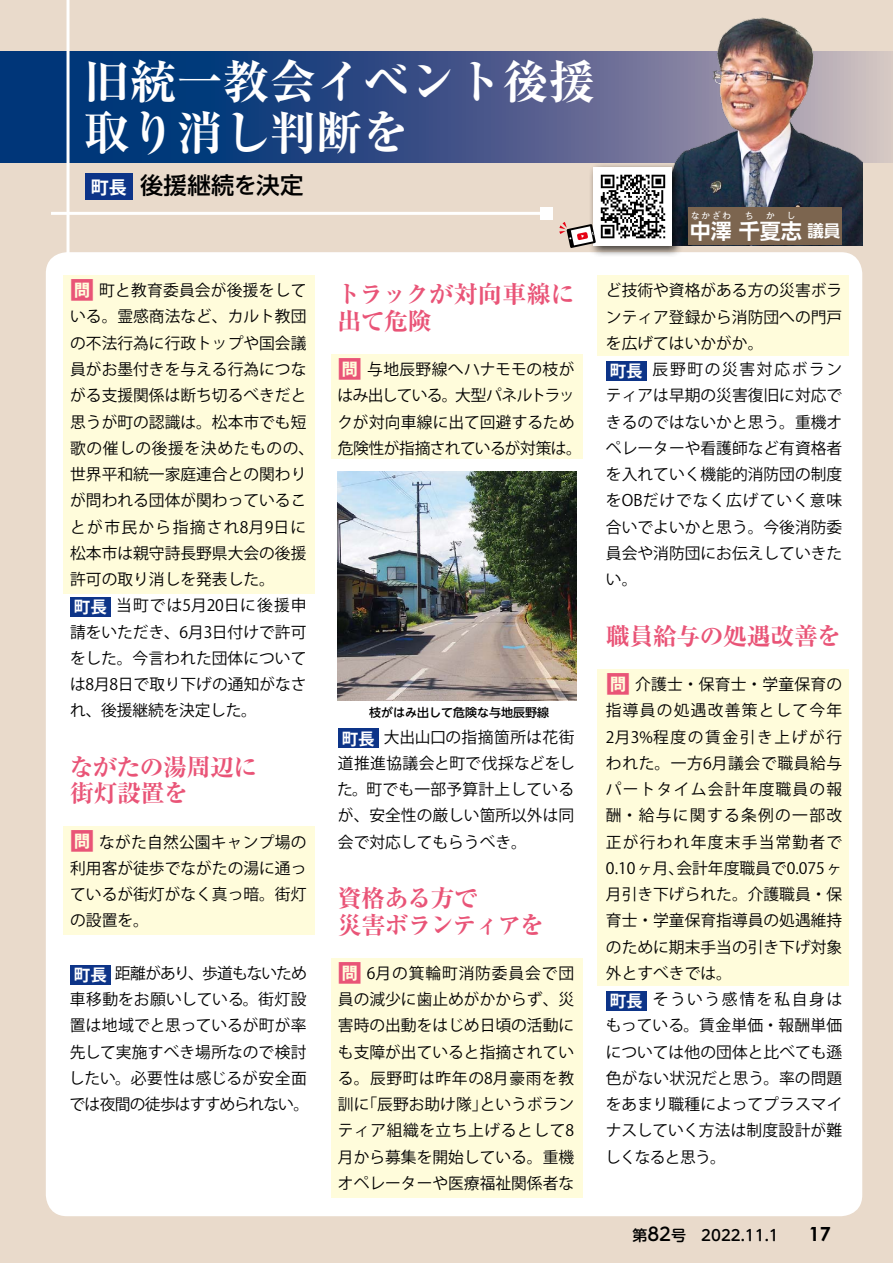
<style>
.page{position:relative;width:893px;height:1263px;background:#e9dacb}
.page>*{position:absolute;margin:0;border:0;box-sizing:border-box;transform-origin:0 0}
.t1{font:700 expanded 46.5px/51px "Ryumin Pro";color:#fff}
.t2{font:700 expanded 24px/26.2px "Ryumin Pro";letter-spacing:-.025em;color:#e95477}
.t3{font:500 23.25px "UD Shin Go NT Pro";letter-spacing:.015em;color:#000}
.t4{font:700 21px "UD Shin Go NT Pro De";color:#fff}
.t5{font:700 16.5px "UD Shin Go NT Pro De";color:#fff}
.t6{font:15.75px/26.2px "Koz Go Pr 6 N";color:#000}
.t7{font:500 15px "UD Shin M Go Pro";color:#000}
.t8{font:500 12px "UD Shin Go NT Pro";color:#000}
.t9{font:700 9px "UD Shin Go NT Pro De";color:#fff}
.s1{font-family:"Koz Go Pr 6 N";font-weight:700;font-size:18px;color:#fff}
.s2{font-weight:700;font-size:24px;color:#e95477}
.s3{font-weight:700;font-size:16.5px;color:#fff}
.s4{font-size:18px}
.s5{font-family:"Century Gothic";font-weight:700;font-size:19.5px}
</style>
<div class="page">
<svg style="left:0;top:51px;width:893px;height:111px"></svg>
<hr style="left:67px;top:0;width:3px;height:295px;background:#fff">
<div style="left:46px;top:252px;width:816px;height:964px;background:#fff;border-radius:21px"></div>
<hr style="left:51px;top:212px;width:496px;height:3px;background:#fff">
<div style="left:541px;top:207px;width:12px;height:12px;background:#fff"></div>
<div style="left:85px;top:174px;width:48px;height:26px;background:#0d3488"></div>
<img style="left:638px;top:17px;width:224px;height:229px">
<div style="left:688px;top:207px;width:154px;height:38px;background:#7c654f"></div>
<div style="left:64px;top:275px;width:251px;height:319px;background:#fffcdb"></div>
<div style="left:63px;top:826px;width:251px;height:108px;background:#fffcdb"></div>
<div style="left:597px;top:669px;width:251px;height:317px;background:#fffcdb"></div>
<div style="left:597px;top:275px;width:251px;height:80px;background:#fffcdb"></div>
<div style="left:331px;top:958px;width:252px;height:240px;background:#fffcdb"></div>
<div style="left:331px;top:354px;width:252px;height:104px;background:#fffcdb"></div>
<div style="left:70px;top:597px;width:41px;height:20px;background:#0d3488"></div>
<div style="left:70px;top:965px;width:41px;height:19px;background:#0d3488"></div>
<div style="left:338px;top:729px;width:40px;height:19px;background:#0d3488"></div>
<div style="left:606px;top:361px;width:40px;height:20px;background:#0d3488"></div>
<div style="left:606px;top:991px;width:40px;height:20px;background:#0d3488"></div>
<div style="left:588px;top:162px;width:96px;height:95px;background:#000;opacity:.75"></div>
<img style="left:594px;top:167px;width:78px;height:79px">
<svg style="left:559px;top:222px;width:37px;height:26px"></svg>
<img style="left:338px;top:471px;width:238px;height:229px">
<h1 class="t1" style="left:84px;top:53px;width:513px">旧統一教会イベント後援取り消し判断を</h1>
<h3 class="t3" style="left:91px;top:167px;width:214px"><span class="s1">町長</span> 後援継続を決定</h3>
<p class="t9" style="left:691px;top:209px;width:42px">なかざわ</p>
<p class="t9" style="left:745px;top:209px;width:10px">ち</p>
<p class="t9" style="left:766px;top:209px;width:10px">か</p>
<p class="t9" style="left:787px;top:209px;width:10px">し</p>
<h3 class="t4" style="left:690px;top:214px;width:113px">中澤千夏志</h3>
<p class="t5" style="left:807px;top:218px;width:34px">議員</p>
<p class="t6" style="left:70px;top:278px;width:246px"><span class="s2">問</span>町と教育委員会が後援をしている。霊感商法など、カルト教団の不法行為に行政トップや国会議員がお墨付きを与える行為につながる支援関係は断ち切るべきだと思うが町の認識は。松本市でも短歌の催しの後援を決めたものの、世界平和統一家庭連合との関わりが問われる団体が関わっていることが市民から指摘され8月9日に松本市は親守詩長野県大会の後援許可の取り消しを発表した。<br><span class="s3">町長</span>当町では5月20日に後援申請をいただき、6月3日付けで許可をした。今言われた団体については8月8日で取り下げの通知がなされ、後援継続を決定した。</p>
<h2 class="t2" style="left:70px;top:752px;width:189px">ながたの湯周辺に街灯設置を</h2>
<p class="t6" style="left:70px;top:829px;width:238px;text-align:justify"><span class="s2">問</span>ながた自然公園キャンプ場の利用客が徒歩でながたの湯に通っているが街灯がなく真っ暗。街灯の設置を。</p>
<p class="t6" style="left:69px;top:960px;width:242px;text-align:center"><span class="s3">町長</span>距離があり、歩道もないため車移動をお願いしている。街灯設置は地域でと思っているが町が率先して実施すべき場所なので検討したい。必要性は感じるが安全面では夜間の徒歩はすすめられない。</p>
<h2 class="t2" style="left:336px;top:280px;width:240px">トラックが対向車線に出て危険</h2>
<p class="t6" style="left:337px;top:356px;width:246px"><span class="s2">問</span>与地辰野線へハナモモの枝がはみ出している。大型パネルトラックが対向車線に出て回避するため危険性が指摘されているが対策は。</p>
<p class="t8" style="left:369px;top:703px;width:182px">枝がはみ出して危険な与地辰野線</p>
<p class="t6" style="left:337px;top:724px;width:239px;text-align:justify"><span class="s3">町長</span>大出山口の指摘箇所は花街道推進協議会と町で伐採などをした。町でも一部予算計上しているが、安全性の厳しい箇所以外は同会で対応してもらうべき。</p>
<h2 class="t2" style="left:338px;top:883px;width:208px">資格ある方で<br>災害ボランティアを</h2>
<p class="t6" style="left:338px;top:960px;width:238px;text-align:justify"><span class="s2">問</span> 6月の箕輪町消防委員会で団員の減少に歯止めがかからず、災害時の出動をはじめ日頃の活動にも支障が出ていると指摘されている。辰野町は昨年の8月豪雨を教訓に「辰野お助け隊」というボランティア組織を立ち上げるとして8月から募集を開始している。重機オペレーターや医療福祉関係者な</p>
<p class="t6" style="left:606px;top:278px;width:238px">ど技術や資格がある方の災害ボランティア登録から消防団への門戸を広げてはいかがか。<br><span class="s3">町長</span> 辰野町の災害対応ボランティアは早期の災害復旧に対応できるのではないかと思う。重機オペレーターや看護師など有資格者を入れていく機能的消防団の制度をOBだけでなく広げていく意味合いでよいかと思う。今後消防委員会や消防団にお伝えしていきたい。</p>
<h2 class="t2" style="left:606px;top:621px;width:237px">職員給与の処遇改善を</h2>
<p class="t6" style="left:605px;top:671px;width:239px"><span class="s2">問</span>介護士・保育士・学童保育の指導員の処遇改善策として今年<br>2月3%程度の賃金引き上げが行われた。一方6月議会で職員給与パートタイム会計年度職員の報酬・給与に関する条例の一部改正が行われ年度末手当常勤者で<br>0.10ヶ月、会計年度職員で0.075ヶ月引き下げられた。介護職員・保育士・学童保育指導員の処遇維持のために期末手当の引き下げ対象外とすべきでは。<br><span class="s3">町長</span> そういう感情を私自身はもっている。賃金単価・報酬単価については他の団体と比べても遜色がない状況だと思う。率の問題をあまり職種によってプラスマイナスしていく方法は制度設計が難しくなると思う。</p>
<p class="t7" style="left:632px;top:1223px;width:200px">第<span class="s4">82</span>号　2022.11.1　　<span class="s5">17</span></p>
</div>
